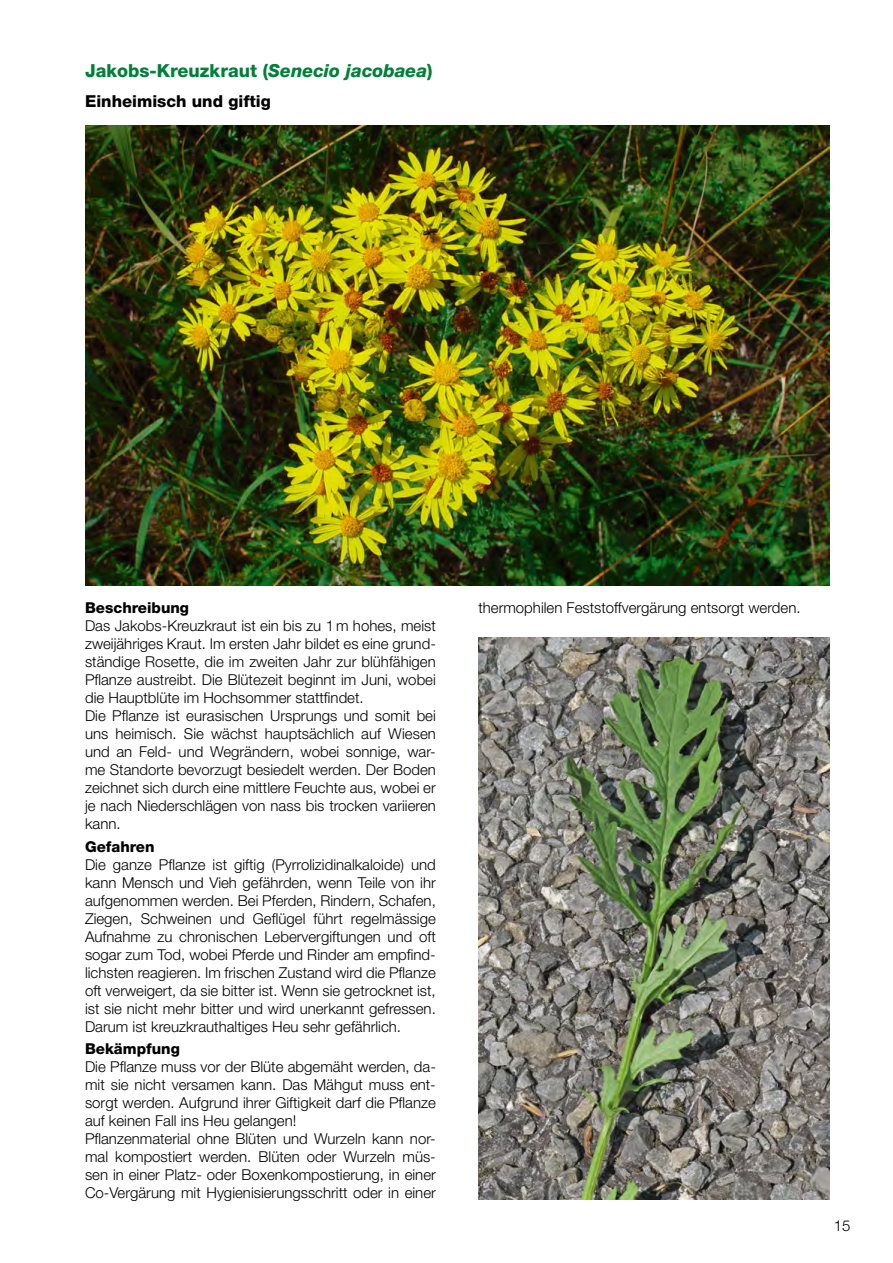
<style>
.page{position:relative;width:893px;height:1263px;background:#fff}
.page>*{position:absolute;margin:0;border:0;box-sizing:border-box;transform-origin:0 0}
.t1{font:800 18px "Helvetica Neue LT Pro";color:#008039}
.t2{font:800 16.5px "Helvetica Neue LT Pro";color:#000}
.t3{font:300 15px/18px "Helvetica Neue LT Pro";color:#000}
.t4{font:800 15px "Helvetica Neue LT Pro";color:#000}
.s1{font-style:italic}
</style>
<div class="page">
<img style="left:85px;top:125px;width:744px;height:460px">
<img style="left:478px;top:638px;width:351px;height:561px">
<p class="t1" style="left:85px;top:60px;width:349px">Jakobs-Kreuzkraut (<span class="s1">Senecio jacobaea</span>)</p>
<p class="t2" style="left:85px;top:92px;width:187px">Einheimisch und giftig</p>
<p class="t4" style="left:85px;top:599px;width:106px">Beschreibung</p>
<p class="t3" style="left:85px;top:617px;width:352px">Das Jakobs-Kreuzkraut ist ein bis zu 1m hohes, meist zweijähriges Kraut. Im ersten Jahr bildet es eine grund&shy;ständige Rosette, die im zweiten Jahr zur blühfähigen Pflanze austreibt. Die Blütezeit beginnt im Juni, wobei die Hauptblüte im Hochsommer stattfindet.<br>Die Pflanze ist eurasischen Ursprungs und somit bei uns heimisch. Sie wächst hauptsächlich auf Wiesen und an Feld- und Wegrändern, wobei sonnige, war&shy;me Standorte bevorzugt besiedelt werden. Der Boden zeichnet sich durch eine mittlere Feuchte aus, wobei er je nach Niederschlägen von nass bis trocken variieren kann.</p>
<p class="t4" style="left:85px;top:837px;width:71px">Gefahren</p>
<p class="t3" style="left:85px;top:855px;width:352px;text-align:justify">Die ganze Pflanze ist giftig (Pyrrolizidinalkaloide) und kann Mensch und Vieh gefährden, wenn Teile von ihr aufgenommen werden. Bei Pferden, Rindern, Schafen, Ziegen, Schweinen und Geflügel führt regelmässige Aufnahme zu chronischen Lebervergiftungen und oft sogar zum Tod, wobei Pferde und Rinder am empfind&shy;lichsten reagieren. Im frischen Zustand wird die Pflanze oft verweigert, da sie bitter ist. Wenn sie getrocknet ist, ist sie nicht mehr bitter und wird unerkannt gefressen.<br>Darum ist kreuzkrauthaltiges Heu sehr gefährlich.</p>
<p class="t4" style="left:85px;top:1039px;width:96px">Bekämpfung</p>
<p class="t3" style="left:85px;top:1057px;width:352px">Die Pflanze muss vor der Blüte abgemäht werden, da&shy;mit sie nicht versamen kann. Das Mähgut muss ent&shy;sorgt werden. Aufgrund ihrer Giftigkeit darf die Pflanze auf keinen Fall ins Heu gelangen!<br>Pflanzenmaterial ohne Blüten und Wurzeln kann nor&shy;mal kompostiert werden. Blüten oder Wurzeln müs&shy;sen in einer Platz- oder Boxenkompostierung, in einer Co-Vergärung mit Hygienisierungsschritt oder in einer</p>
<p class="t3" style="left:478px;top:599px;width:324px">thermophilen Feststoffvergärung entsorgt werden.</p>
<p class="t3" style="left:834px;top:1216px;width:18px">15</p>
</div>
